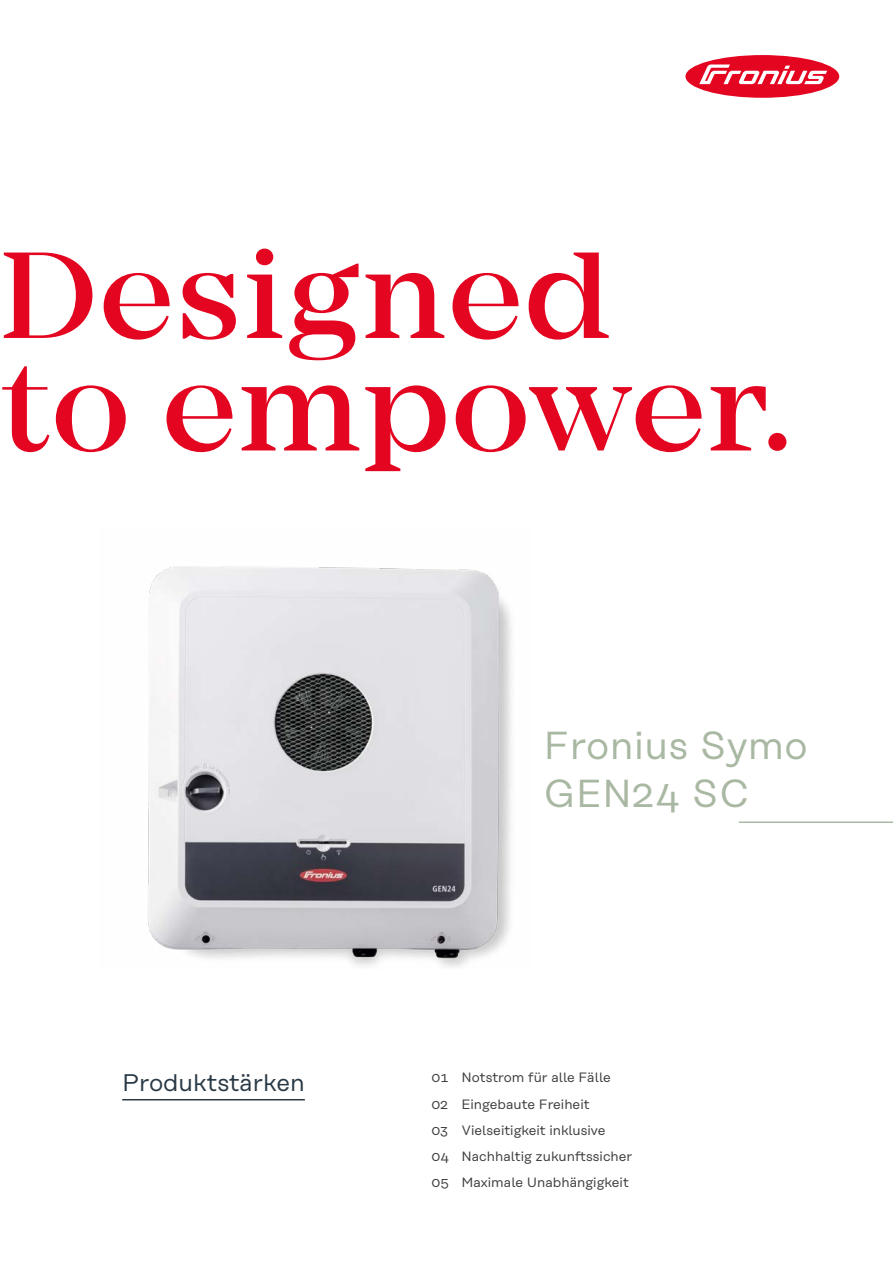
<style>
.page{position:relative;width:893px;height:1263px;background:#fff}
.page>*{position:absolute;margin:0;border:0;box-sizing:border-box;transform-origin:0 0}
.t1{font:500 127.5px/112.5px "Mirador";letter-spacing:.01em;color:#e40521}
.t2{font:39px/48px "Rational Text";letter-spacing:.01em;color:#a9b8a2}
.t3{font:24px "Rational Text";color:#293945}
.t4{font:13.5px/26.2px "Rational Text";color:#3c3c3b}
</style>
<div class="page">
<div style="left:685px;top:55px;width:154px;height:43px;background:#e40521;border-radius:50%"></div>
<svg style="left:699px;top:65px;width:128px;height:19px"></svg>
<hr style="left:739px;top:821px;width:154px;height:2px;background:#a9b8a2">
<hr style="left:122px;top:1099px;width:183px;height:1px;background:#293945">
<img style="left:148px;top:566px;width:364px;height:401px">
<h1 class="t1" style="left:0;top:240px;width:791px">Designed<br>to empower.</h1>
<h3 class="t3" style="left:122px;top:1069px;width:184px">Produktstärken</h3>
<h2 class="t2" style="left:543px;top:721px;width:266px">Fronius Symo<br>GEN24 SC</h2>
<p class="t4" style="left:432px;top:1064px;width:202px">01 Notstrom für alle Fälle<br>02 Eingebaute Freiheit<br>03 Vielseitigkeit inklusive<br>04 Nachhaltig zukunftssicher<br>05 Maximale Unabhängigkeit</p>
</div>
